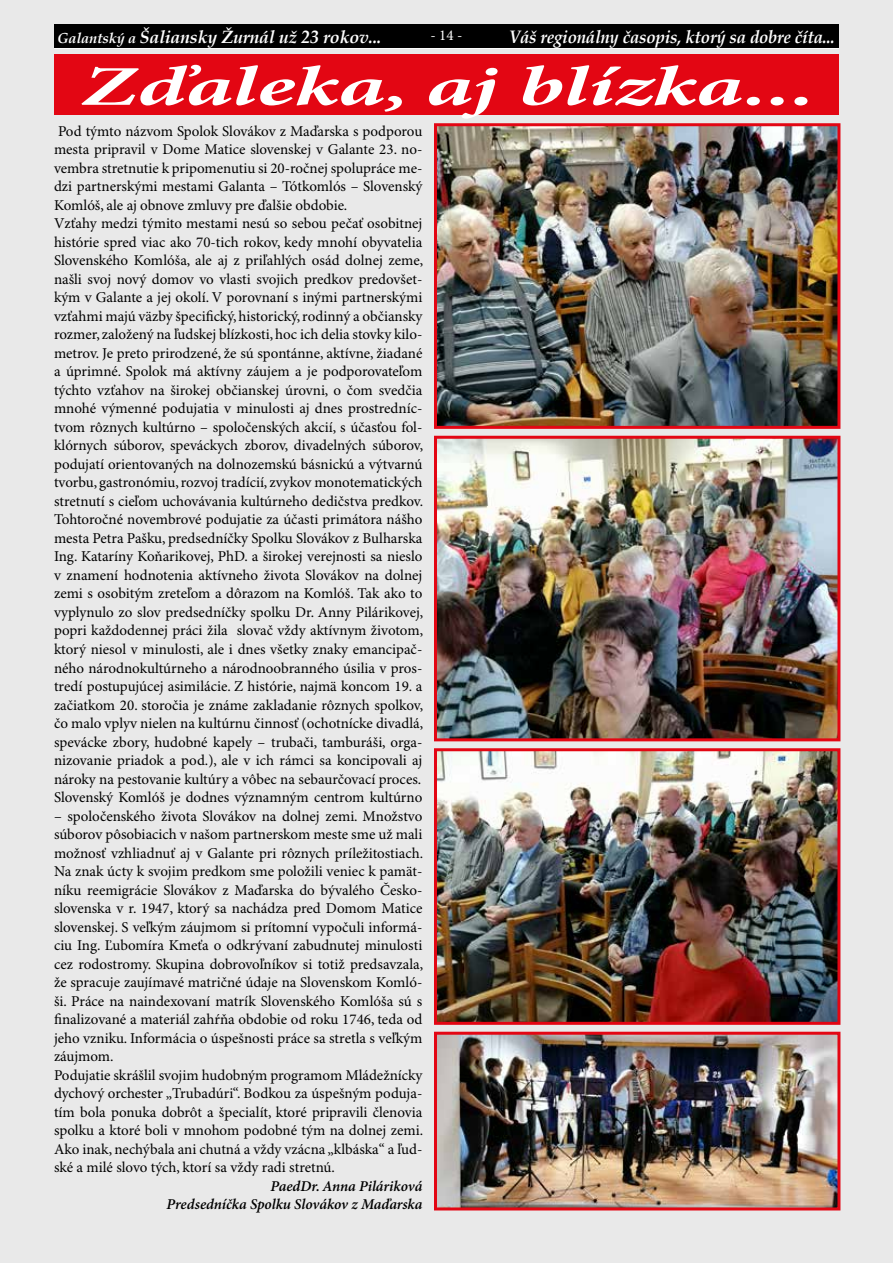
<style>
.page{position:relative;width:893px;height:1263px;background:#e9e9e9}
.page>*{position:absolute;margin:0;border:0;box-sizing:border-box;transform-origin:0 0}
.t1{font:italic 700 56.25px "Minion Pro";letter-spacing:-.005em;color:#fff;scale:1.61 1}
.t2{font:italic 700 18px "Book Antiqua";letter-spacing:-.01em;color:#fff;scale:.93 1}
.t3{font:italic 700 17.7px "Book Antiqua";letter-spacing:-.01em;color:#fff}
.t4{font:15px/18.5px "Minion Pro";color:#000}
.t5{font:italic 600 15px/18.5px "Minion Pro";letter-spacing:-.005em;color:#000;text-align:right}
.t6{font:15px "Minion Pro";color:#fff}
.s1{font-size:14.55px}
</style>
<div class="page">
<div style="left:54px;top:54px;width:785px;height:61px;background:#e30613"></div>
<img style="left:438px;top:127px;width:398px;height:298px">
<div style="left:434px;top:123px;width:406px;height:306px;border:3px solid #e30613"></div>
<img style="left:438px;top:1036px;width:398px;height:170px">
<div style="left:434px;top:1032px;width:406px;height:178px;border:3px solid #e30613"></div>
<img style="left:438px;top:752px;width:398px;height:269px">
<div style="left:434px;top:748px;width:406px;height:277px;border:3px solid #e30613"></div>
<img style="left:438px;top:440px;width:398px;height:297px">
<div style="left:434px;top:436px;width:406px;height:305px;border:3px solid #e30613"></div>
<hr style="left:54px;top:47px;width:785px;height:2px;background:#fff">
<div style="left:54px;top:24px;width:785px;height:24px;background:#000"></div>
<p class="t3" style="left:57px;top:24px;width:326px"><span class="s1">Galantský a</span> Šaliansky Žurnál už 23 rokov...</p>
<p class="t6" style="left:431px;top:26px;width:33px">- 14 -</p>
<p class="t2" style="left:509px;top:24px;width:352px">Váš regionálny časopis, ktorý sa dobre číta...</p>
<h1 class="t1" style="left:81px;top:53px;width:457px">Zďaleka, aj blízka...</h1>
<p class="t4" style="left:54px;top:122px;width:371px">Pod týmto názvom Spolok Slovákov z Maďarska s podporou mesta pripravil v Dome Matice slovenskej v Galante 23. no&shy;vembra stretnutie k pripomenutiu si 20-ročnej spolupráce me&shy;dzi partnerskými mestami Galanta – Tótkomlós – Slovenský Komlóš, ale aj obnove zmluvy pre ďalšie obdobie.<br>Vzťahy medzi týmito mestami nesú so sebou pečať osobitnej histórie spred viac ako 70-tich rokov, kedy mnohí obyvatelia Slovenského Komlóša, ale aj z priľahlých osád dolnej zeme, našli svoj nový domov vo vlasti svojich predkov predovšet&shy;kým v Galante a jej okolí. V porovnaní s inými partnerskými vzťahmi majú väzby špecifický, historický, rodinný a občiansky rozmer, založený na ľudskej blízkosti, hoc ich delia stovky kilo&shy;metrov. Je preto prirodzené, že sú spontánne, aktívne, žiadané a úprimné. Spolok má aktívny záujem a je podporovateľom týchto vzťahov na širokej občianskej úrovni, o čom svedčia mnohé výmenné podujatia v minulosti aj dnes prostredníc&shy;tvom rôznych kultúrno – spoločenských akcií, s účasťou fol&shy;klórnych súborov, speváckych zborov, divadelných súborov, podujatí orientovaných na dolnozemskú básnickú a výtvarnú tvorbu, gastronómiu, rozvoj tradícií, zvykov monotematických stretnutí s cieľom uchovávania kultúrneho dedičstva predkov.<br>Tohtoročné novembrové podujatie za účasti primátora nášho mesta Petra Pašku, predsedníčky Spolku Slovákov z Bulharska Ing. Kataríny Koňarikovej, PhD. a širokej verejnosti sa nieslo v znamení hodnotenia aktívneho života Slovákov na dolnej zemi s osobitým zreteľom a dôrazom na Komlóš. Tak ako to vyplynulo zo slov predsedníčky spolku Dr. Anny Pilárikovej, popri každodennej práci žila slovač vždy aktívnym životom, ktorý niesol v minulosti, ale i dnes všetky znaky emancipač&shy;ného národnokultúrneho a národnoobranného úsilia v pros&shy;tredí postupujúcej asimilácie. Z histórie, najmä koncom 19. a začiatkom 20. storočia je známe zakladanie rôznych spolkov, čo malo vplyv nielen na kultúrnu činnosť (ochotnícke divadlá, spevácke zbory, hudobné kapely – trubači, tamburáši, orga&shy;nizovanie priadok a pod.), ale v ich rámci sa koncipovali aj nároky na pestovanie kultúry a vôbec na sebaurčovací proces.<br>Slovenský Komlóš je dodnes významným centrom kultúrno</p>
<p class="t4" style="left:54px;top:807px;width:371px">– spoločenského života Slovákov na dolnej zemi. Množstvo súborov pôsobiacich v našom partnerskom meste sme už mali možnosť vzhliadnuť aj v Galante pri rôznych príležitostiach.<br>Na znak úcty k svojim predkom sme položili veniec k pamät&shy;níku reemigrácie Slovákov z Maďarska do bývalého Česko&shy;slovenska v r. 1947, ktorý sa nachádza pred Domom Matice slovenskej. S veľkým záujmom si prítomní vypočuli informá&shy;ciu Ing. Ľubomíra Kmeťa o odkrývaní zabudnutej minulosti cez rodostromy. Skupina dobrovoľníkov si totiž predsavzala, že spracuje zaujímavé matričné údaje na Slovenskom Komló&shy;ši. Práce na naindexovaní matrík Slovenského Komlóša sú s finalizované a materiál zahŕňa obdobie od roku 1746, teda od jeho vzniku. Informácia o úspešnosti práce sa stretla s veľkým záujmom.<br>Podujatie skrášlil svojim hudobným programom Mládežnícky dychový orchester „Trubadúri“. Bodkou za úspešným poduja&shy;tím bola ponuka dobrôt a špecialít, ktoré pripravili členovia spolku a ktoré boli v mnohom podobné tým na dolnej zemi.<br>Ako inak, nechýbala ani chutná a vždy vzácna „klbáska“ a ľud&shy;ské a milé slovo tých, ktorí sa vždy radi stretnú.</p>
<p class="t5" style="left:166px;top:1177px;width:258px">PaedDr. Anna Piláriková<br>Predsedníčka Spolku Slovákov z Maďarska</p>
</div>
